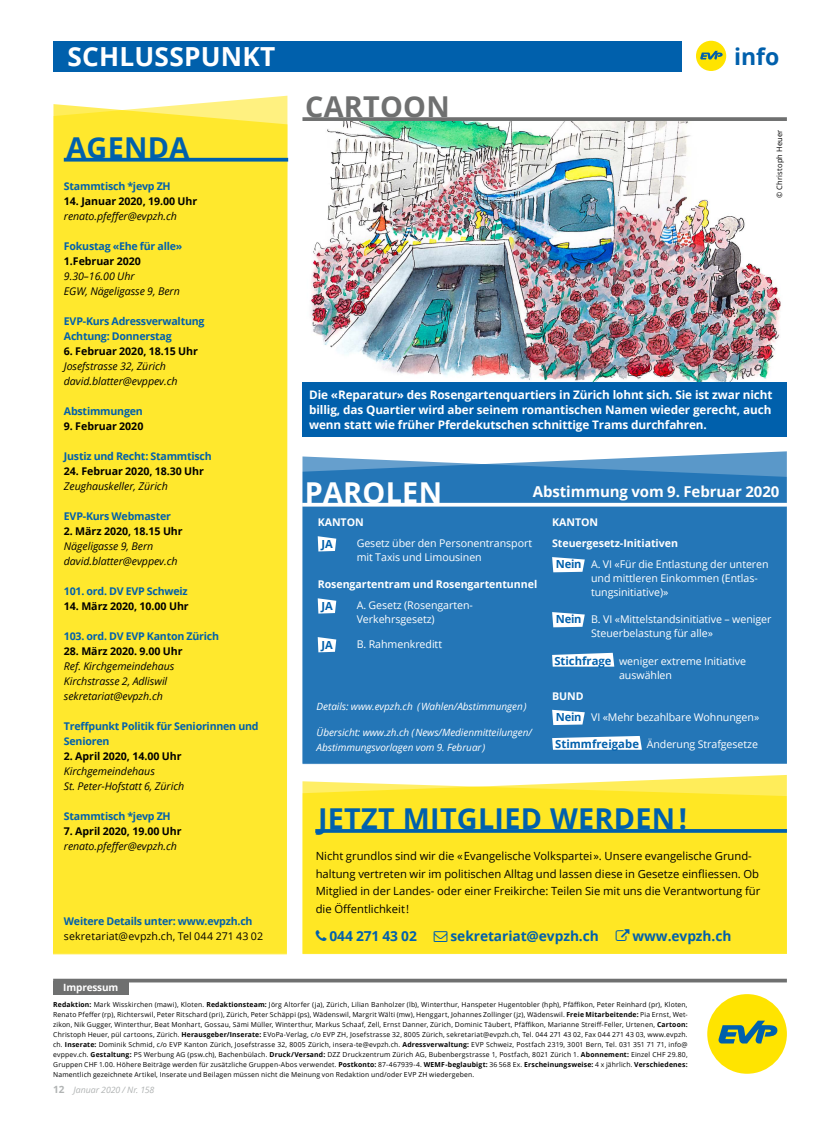
<style>
.page{position:relative;width:833px;height:1134px;background:#fff}
.page>*{position:absolute;margin:0;border:0;box-sizing:border-box;transform-origin:0 0}
.t1{font:700 28.75px "Open Sans";letter-spacing:.01em;color:#0060ac}
.t2{font:700 28.75px "Open Sans";letter-spacing:.01em;color:#6f7070}
.t3{font:700 28.75px "Open Sans";letter-spacing:.01em;color:#fff}
.t4{font:700 26.25px "Open Sans";letter-spacing:.01em;color:#fff}
.t5{font:700 23px "Open Sans";color:#0060ac}
.t6{font:700 15px "Open Sans";letter-spacing:-.005em;color:#fff}
.t7{font:700 13.75px "Open Sans";letter-spacing:-.005em;color:#0060ac}
.t8{font:700 11.75px/14.9px "Open Sans";letter-spacing:-.01em;color:#fff;text-align:justify}
.t9{font:11.25px/17.5px "Open Sans";color:#000}
.t10{font:700 11.12px "Open Sans";color:#0060ac}
.t11{font:10.62px/13.8px "Open Sans";letter-spacing:-.005em;color:#fff}
.t12{font:italic 10.62px/15px "Open Sans";letter-spacing:-.005em;color:#000}
.t13{font:700 10.62px/15px "Open Sans";letter-spacing:-.02em;color:#0060ac}
.t14{font:700 10.62px "Open Sans";letter-spacing:-.005em;color:#000}
.t15{font:700 10.62px "Open Sans";letter-spacing:-.005em;color:#fff}
.t16{font:10.62px "Open Sans";letter-spacing:.01em;color:#000}
.t17{font:italic 10px/15px "Open Sans";letter-spacing:-.005em;color:#fff}
.t18{font:700 10px "Open Sans";letter-spacing:-.015em;color:#fff}
.t19{font:italic 8.75px "Open Sans";letter-spacing:-.005em;color:#b1b4b4}
.t20{font:7.5px "Open Sans";letter-spacing:.025em;color:#000}
.t21{font:6.88px/10px "Open Sans";letter-spacing:.025em;color:#000;text-align:justify}
.s1{font-weight:700;font-size:11.12px;color:#0060ac}
.s2{font-weight:700;font-size:11.25px;color:#0060ac}
.s3{font-weight:700}
.s4{font-weight:700;font-style:normal;font-size:10px}
</style>
<div class="page">
<div style="left:696px;top:41px;width:30px;height:30px;background:#ffe400;border-radius:50%"></div>
<svg style="left:700px;top:51px;width:22px;height:9px"></svg>
<div style="left:53px;top:41px;width:628px;height:30px;background:#0060ac"></div>
<div style="left:53px;top:981px;width:76px;height:14px;background:#6f7070"></div>
<hr style="left:53px;top:979px;width:734px;height:3px;background:#6f7070">
<div style="left:707px;top:994px;width:80px;height:80px;background:#ffe400;border-radius:50%"></div>
<svg style="left:718px;top:1021px;width:59px;height:22px"></svg>
<div style="left:53px;top:104px;width:234px;height:850px;background:#ffe82d"></div>
<svg style="left:64px;top:158px;width:224px;height:4px"></svg>
<img style="left:310px;top:121px;width:471px;height:261px">
<svg style="left:302px;top:117px;width:485px;height:4px;background:#777878"></svg>
<div style="left:302px;top:382px;width:485px;height:55px;background:#0060ac"></div>
<svg style="left:302px;top:451px;width:485px;height:313px;background:#2c7bb9"></svg>
<svg style="left:302px;top:503px;width:485px;height:4px"></svg>
<svg style="left:318px;top:536px;width:18px;height:15px"></svg>
<svg style="left:318px;top:598px;width:18px;height:16px"></svg>
<svg style="left:318px;top:637px;width:18px;height:15px"></svg>
<svg style="left:552px;top:557px;width:33px;height:15px"></svg>
<svg style="left:552px;top:612px;width:33px;height:15px"></svg>
<svg style="left:552px;top:653px;width:62px;height:14px"></svg>
<svg style="left:552px;top:710px;width:33px;height:15px"></svg>
<svg style="left:552px;top:736px;width:90px;height:14px"></svg>
<svg style="left:302px;top:775px;width:485px;height:179px;background:#ffe82f"></svg>
<svg style="left:315px;top:829px;width:472px;height:4px;background:#0f68a3"></svg>
<svg style="left:316px;top:930px;width:10px;height:11px"></svg>
<svg style="left:434px;top:931px;width:13px;height:11px"></svg>
<svg style="left:615px;top:929px;width:14px;height:12px"></svg>
<h2 class="t4" style="left:67px;top:38px;width:210px">SCHLUSSPUNKT</h2>
<h1 class="t1" style="left:66px;top:127px;width:124px">AGENDA</h1>
<h3 class="t13" style="left:64px;top:178px;width:108px">Stammtisch *jevp ZH</h3>
<h3 class="t14" style="left:64px;top:193px;width:135px">14. Januar 2020, 19.00 Uhr</h3>
<h3 class="t12" style="left:64px;top:208px;width:115px">renato.pfeffer@evpzh.ch</h3>
<h3 class="t13" style="left:64px;top:238px;width:120px">Fokustag «Ehe für alle»</h3>
<h3 class="t14" style="left:64px;top:254px;width:79px">1.Februar 2020</h3>
<h3 class="t12" style="left:64px;top:268px;width:117px">9.30–16.00 Uhr<br>EGW, Nägeligasse 9, Bern</h3>
<h3 class="t13" style="left:64px;top:313px;width:142px">EVP-Kurs Adressverwaltung<br>Achtung: Donnerstag</h3>
<h3 class="t14" style="left:64px;top:344px;width:136px">6. Februar 2020, 18.15 Uhr</h3>
<h3 class="t12" style="left:64px;top:358px;width:115px">Josefstrasse 32, Zürich david.blatter@evppev.ch</h3>
<h3 class="t13" style="left:64px;top:403px;width:80px">Abstimmungen</h3>
<h3 class="t14" style="left:64px;top:419px;width:81px">9. Februar 2020</h3>
<h3 class="t13" style="left:64px;top:448px;width:149px">Justiz und Recht: Stammtisch</h3>
<h3 class="t14" style="left:64px;top:464px;width:142px">24. Februar 2020, 18.30 Uhr</h3>
<h3 class="t12" style="left:64px;top:478px;width:105px">Zeughauskeller, Zürich</h3>
<h3 class="t13" style="left:64px;top:508px;width:109px">EVP-Kurs Webmaster</h3>
<h3 class="t14" style="left:64px;top:524px;width:120px">2. März 2020, 18.15 Uhr</h3>
<h3 class="t12" style="left:64px;top:538px;width:115px">Nägeligasse 9, Bern david.blatter@evppev.ch</h3>
<h3 class="t13" style="left:64px;top:583px;width:125px">101. ord. DV EVP Schweiz</h3>
<h3 class="t14" style="left:64px;top:599px;width:126px">14. März 2020, 10.00 Uhr</h3>
<h3 class="t13" style="left:64px;top:628px;width:157px">103. ord. DV EVP Kanton Zürich</h3>
<h3 class="t14" style="left:64px;top:644px;width:120px">28. März 2020. 9.00 Uhr</h3>
<h3 class="t12" style="left:64px;top:658px;width:112px">Ref. Kirchgemeindehaus<br>Kirchstrasse 2, Adliswil sekretariat@evpzh.ch</h3>
<h3 class="t13" style="left:64px;top:718px;width:196px">Treffpunkt Politik für Seniorinnen und<br>Senioren</h3>
<h3 class="t14" style="left:64px;top:749px;width:119px">2. April 2020, 14.00 Uhr</h3>
<h3 class="t12" style="left:64px;top:763px;width:122px">Kirchgemeindehaus<br>St. Peter-Hofstatt 6, Zürich</h3>
<h3 class="t13" style="left:64px;top:808px;width:108px">Stammtisch *jevp ZH</h3>
<h3 class="t14" style="left:64px;top:824px;width:119px">7. April 2020, 19.00 Uhr</h3>
<h3 class="t12" style="left:64px;top:838px;width:115px">renato.pfeffer@evpzh.ch</h3>
<h3 class="t13" style="left:64px;top:913px;width:190px">Weitere Details unter: www.evpzh.ch</h3>
<h3 class="t16" style="left:64px;top:929px;width:201px">sekretariat@evpzh.ch, Tel 044 271 43 02</h3>
<h3 class="t18" style="left:63px;top:981px;width:57px">Impressum</h3>
<h1 class="t2" style="left:305px;top:86px;width:146px">CARTOON</h1>
<h3 class="t5" style="left:734px;top:40px;width:47px">info</h3>
<p class="t20" style="left:774px;top:198px;width:70px;rotate:-90deg">© Christoph Heuer</p>
<h3 class="t8" style="left:309px;top:387px;width:465px">Die «Reparatur» des Rosengartenquartiers in Zürich lohnt sich. Sie ist zwar nicht billig, das Quartier wird aber seinem romantischen Namen wieder gerecht, auch wenn statt wie früher Pferdekutschen schnittige Trams durchfahren.</h3>
<h1 class="t3" style="left:305px;top:472px;width:139px">PAROLEN</h1>
<h3 class="t6" style="left:533px;top:481px;width:248px">Abstimmung vom 9. Februar 2020</h3>
<h3 class="t15" style="left:318px;top:515px;width:48px">KANTON</h3>
<h3 class="t10" style="left:321px;top:536px;width:13px">JA</h3>
<h3 class="t11" style="left:357px;top:536px;width:177px">Gesetz über den Personentransport mit Taxis und Limousinen</h3>
<h3 class="t15" style="left:318px;top:577px;width:221px">Rosengartentram und Rosengartentunnel</h3>
<h3 class="t10" style="left:321px;top:598px;width:13px">JA</h3>
<h3 class="t11" style="left:357px;top:598px;width:118px">A. Gesetz (Rosengarten-<br>Verkehrsgesetz)</h3>
<h3 class="t10" style="left:321px;top:637px;width:13px">JA</h3>
<h3 class="t11" style="left:357px;top:637px;width:87px">B. Rahmenkreditt</h3>
<h3 class="t15" style="left:552px;top:515px;width:48px">KANTON</h3>
<h3 class="t15" style="left:552px;top:536px;width:127px">Steuergesetz-Initiativen</h3>
<h3 class="t11" style="left:556px;top:557px;width:214px"><span class="s1">Nein</span> A. VI «Für die Entlastung der unteren</h3>
<h3 class="t11" style="left:591px;top:571px;width:168px">und mittleren Einkommen (Entlas&shy;tungsinitiative)»</h3>
<h3 class="t11" style="left:591px;top:612px;width:182px;text-indent:-35px"><span class="s1">Nein</span> B. VI «Mittelstandsinitiative – weniger<br>Steuerbelastung für alle»</h3>
<h3 class="t11" style="left:619px;top:654px;width:128px;text-indent:-65px"><span class="s2">Stichfrage</span> weniger extreme Initiative auswählen</h3>
<h3 class="t11" style="left:556px;top:685px;width:205px;line-height:20.9px;text-indent:-4px"><span class="s3">BUND<br></span><span class="s1">Nein</span> VI «Mehr bezahlbare Wohnungen»</h3>
<h3 class="t11" style="left:555px;top:737px;width:204px"><span class="s2">Stimmfreigabe</span> Änderung Strafgesetze</h3>
<h3 class="t17" style="left:317px;top:699px;width:211px">Details: www.evpzh.ch ( Wahlen/Abstimmungen )</h3>
<h3 class="t17" style="left:317px;top:724px;width:217px">Übersicht: www.zh.ch ( News/Medienmitteilungen/<br>Abstimmungsvorlagen vom 9. Februar )</h3>
<h1 class="t1" style="left:318px;top:798px;width:370px">JETZT MITGLIED WERDEN !</h1>
<p class="t9" style="left:316px;top:847px;width:446px">Nicht grundlos sind wir die « Evangelische Volkspartei ». Unsere evangelische Grund&shy;haltung vertreten wir im politischen Alltag und lassen diese in Gesetze einfliessen. Ob Mitglied in der Landes- oder einer Freikirche: Teilen Sie mit uns die Verantwortung für die Öffentlichkeit !</p>
<h3 class="t7" style="left:329px;top:927px;width:89px">044 271 43 02</h3>
<h3 class="t7" style="left:450px;top:927px;width:150px">sekretariat@evpzh.ch</h3>
<h3 class="t7" style="left:632px;top:927px;width:100px">www.evpzh.ch</h3>
<p class="t21" style="left:53px;top:999px;width:636px"><span class="s3">Redaktion:</span> Mark Wisskirchen (mawi), Kloten. <span class="s3">Redaktionsteam:</span> Jörg Altorfer (ja), Zürich, Lilian Banholzer (lb), Winterthur, Hanspeter Hugentobler (hph), Pfäffikon, Peter Reinhard (pr), Kloten, Renato Pfeffer (rp), Richterswil, Peter Ritschard (pri), Zürich, Peter Schäppi (ps), Wädenswil, Margrit Wälti (mw), Henggart, Johannes Zollinger (jz), Wädenswil. <span class="s3">Freie Mitarbeitende:</span> Pia Ernst, Wet&shy;zikon, Nik Gugger, Winterthur, Beat Monhart, Gossau, Sämi Müller, Winterthur, Markus Schaaf, Zell, Ernst Danner, Zürich, Dominic Täubert, Pfäffikon, Marianne Streiff-Feller, Urtenen, <span class="s3">Cartoon:<br></span>Christoph Heuer, pül cartoons, Zürich. <span class="s3">Herausgeber/Inserate:</span> EVoPa-Verlag, c/o EVP ZH, Josefstrasse 32, 8005 Zürich, sekretariat@evpzh.ch, Tel. 044 271 43 02, Fax 044 271 43 03, www.evpzh. ch. <span class="s3">Inserate:</span> Dominik Schmid, c/o EVP Kanton Zürich, Josefstrasse 32, 8005 Zürich, insera-te@evpzh.ch. <span class="s3">Adressverwaltung:</span> EVP Schweiz, Postfach 2319, 3001 Bern, Tel. 031 351 71 71, info@ evppev.ch. <span class="s3">Gestaltung:</span> PS Werbung AG (psw.ch), Bachenbülach. <span class="s3">Druck/Versand:</span> DZZ Druckzentrum Zürich AG, Bubenbergstrasse 1, Postfach, 8021 Zürich 1. <span class="s3">Abonnement:</span> Einzel CHF 29.80, Gruppen CHF 1.00. Höhere Beiträge werden für zusätzliche Gruppen-Abos verwendet. <span class="s3">Postkonto:</span> 87-467939-4. <span class="s3">WEMF-beglaubigt:</span> 36 568 Ex. <span class="s3">Erscheinungsweise:</span> 4 x jährlich. <span class="s3">Verschiedenes:<br></span>Namentlich gezeichnete Artikel, Inserate und Beilagen müssen nicht die Meinung von Redaktion und/oder EVP ZH wiedergeben.</p>
<p class="t19" style="left:53px;top:1084px;width:103px"><span class="s4">12</span> Januar 2020 / Nr. 158</p>
</div>
